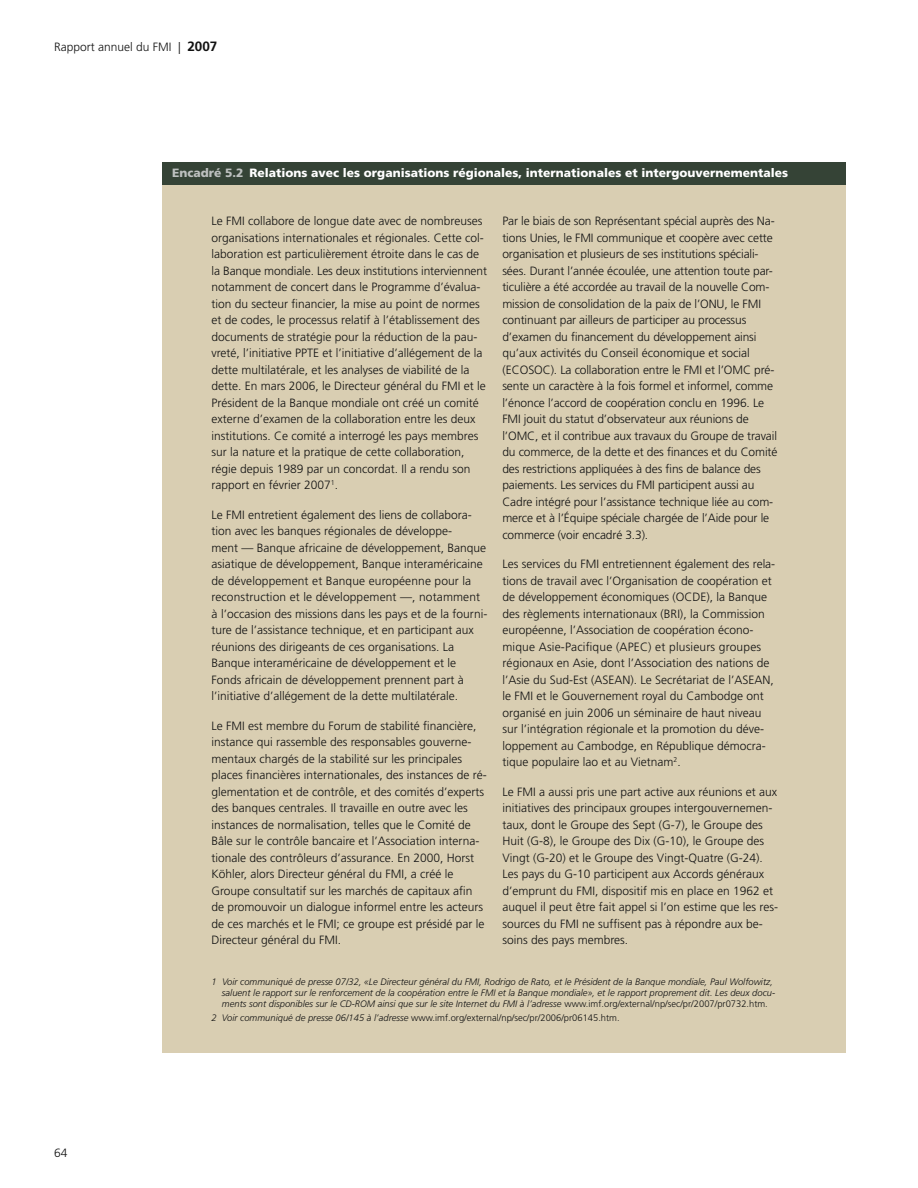
<style>
.page{position:relative;width:918px;height:1188px;background:#fff}
.page>*{position:absolute;margin:0;border:0;box-sizing:border-box;transform-origin:0 0}
.t1{font:300 12px/16.5px "Frutiger";color:#121212}
.t2{font:900 12px "Frutiger";color:#fff}
.t3{font:italic 300 9.3px/11.2px "Frutiger";color:#121212}
.t4{font:300 9.3px "Frutiger";color:#121212}
.s1{font-weight:700;font-size:13.5px}
.s2{color:#bdc0bf}
.s3{font-style:normal}
.s4{font-style:italic}
</style>
<div class="page">
<div style="left:162px;top:162px;width:684px;height:890px;background:#d9ceb2"></div>
<div style="left:162px;top:162px;width:684px;height:22px;background:#354336"></div>
<p class="t1" style="left:54px;top:38px;width:165px">Rapport annuel du FMI | <span class="s1">2007</span></p>
<p class="t1" style="left:54px;top:1144px;width:15px">64</p>
<p class="t2" style="left:172px;top:166px;width:618px"><span class="s2">Encadré 5.2</span> Relations avec les organisations régionales, internationales et intergouvernementales</p>
<p class="t1" style="left:211px;top:213px;width:277px">Le FMI collabore de longue date avec de nombreuses organisations internationales et régionales. Cette col&shy;laboration est particulièrement étroite dans le cas de la Banque mondiale. Les deux institutions interviennent notamment de concert dans le Programme d’évalua&shy;tion du secteur financier, la mise au point de normes et de codes, le processus relatif à l’établissement des documents de stratégie pour la réduction de la pau&shy;vreté, l’initiative PPTE et l’initiative d’allégement de la dette multilatérale, et les analyses de viabilité de la dette. En mars 2006, le Directeur général du FMI et le Président de la Banque mondiale ont créé un comité externe d’examen de la collaboration entre les deux institutions. Ce comité a interrogé les pays membres sur la nature et la pratique de cette collaboration, régie depuis 1 989 par un concordat. Il a rendu son rapport en février 2007<sup>1</sup> .</p>
<p class="t1" style="left:211px;top:506px;width:277px">Le FMI entretient également des liens de collabora&shy;tion avec les banques régionales de développe-<br>ment — Banque africaine de développement, Banque asiatique de développement, Banque interaméricaine de développement et Banque européenne pour la reconstruction et le développement —, notamment à l’occasion des missions dans les pays et de la fourni&shy;ture de l’assistance technique, et en participant aux réunions des dirigeants de ces organisations. La Banque interaméricaine de développement et le Fonds africain de développement prennent part à l’initiative d’allégement de la dette multilatérale.</p>
<p class="t1" style="left:211px;top:718px;width:277px">Le FMI est membre du Forum de stabilité financière, instance qui rassemble des responsables gouverne&shy;mentaux chargés de la stabilité sur les principales places financières internationales, des instances de ré&shy;glementation et de contrôle, et des comités d’experts des banques centrales. Il travaille en outre avec les instances de normalisation, telles que le Comité de Bâle sur le contrôle bancaire et l’Association interna&shy;tionale des contrôleurs d’assurance. En 2000, Horst Köhler, alors Directeur général du FMI, a créé le Groupe consultatif sur les marchés de capitaux afin de promouvoir un dialogue informel entre les acteurs de ces marchés et le FMI; ce groupe est présidé par le Directeur général du FMI.</p>
<p class="t1" style="left:502px;top:213px;width:277px">Par le biais de son Représentant spécial auprès des Na&shy;tions Unies, le FMI communique et coopère avec cette organisation et plusieurs de ses institutions spéciali&shy;sées. Durant l’année écoulée, une attention toute par&shy;ticulière a été accordée au travail de la nouvelle Com&shy;mission de consolidation de la paix de l’ONU, le FMI continuant par ailleurs de participer au processus d’examen du financement du développement ainsi qu’aux activités du Conseil économique et social (ECOSOC). La collaboration entre le FMI et l’OMC pré&shy;sente un caractère à la fois formel et informel, comme l’énonce l’accord de coopération conclu en 1 996. Le FMI jouit du statut d’observateur aux réunions de l’OMC, et il contribue aux travaux du Groupe de travail du commerce, de la dette et des finances et du Comité des restrictions appliquées à des fins de balance des paiements. Les services du FMI participent aussi au Cadre intégré pour l’assistance technique liée au com&shy;merce et à l’Équipe spéciale chargée de l’Aide pour le commerce (voir encadré 3.3).</p>
<p class="t1" style="left:502px;top:556px;width:274px">Les services du FMI entretiennent également des rela&shy;tions de travail avec l’Organisation de coopération et de développement économiques (OCDE), la Banque des règlements internationaux (BRI), la Commission européenne, l’Association de coopération écono&shy;mique Asie-Pacifique (APEC) et plusieurs groupes régionaux en Asie, dont l’Association des nations de l’Asie du Sud-Est (ASEAN). Le Secrétariat de l’ASEAN, le FMI et le Gouvernement royal du Cambodge ont organisé en juin 2006 un séminaire de haut niveau sur l’intégration régionale et la promotion du déve&shy;loppement au Cambodge, en République démocra&shy;tique populaire lao et au Vietnam<sup>2</sup>.</p>
<p class="t1" style="left:502px;top:784px;width:277px">Le FMI a aussi pris une part active aux réunions et aux initiatives des principaux groupes intergouvernemen&shy;taux, dont le Groupe des Sept (G-7), le Groupe des Huit (G-8), le Groupe des Dix (G-1 0), le Groupe des Vingt (G-20) et le Groupe des Vingt-Quatre (G-24).<br>Les pays du G-1 0 participent aux Accords généraux d’emprunt du FMI, dispositif mis en place en 1 962 et auquel il peut être fait appel si l’on estime que les res&shy;sources du FMI ne suffisent pas à répondre aux be&shy;soins des pays membres.</p>
<p class="t3" style="left:222px;top:976px;width:555px;text-indent:-10px">1 Voir communiqué de presse 07/32, «Le Directeur général du FMI, Rodrigo de Rato, et le Président de la Banque mondiale, Paul Wolfowitz, saluent le rapport sur le renforcement de la coopération entre le FMI et la Banque mondiale», et le rapport proprement dit. Les deux docu&shy;ments sont disponibles sur le CD-ROM ainsi que sur le site Internet du FMI à l’adresse <span class="s3">www.imf.org/external/np/sec/pr/2007/pr0732.htm.</span></p>
<p class="t4" style="left:211px;top:1012px;width:410px"><span class="s4">2 Voir communiqué de presse 06/145 à l’adresse</span> www.imf.org/external/np/sec/pr/2006/pr061 45.htm.</p>
</div>
